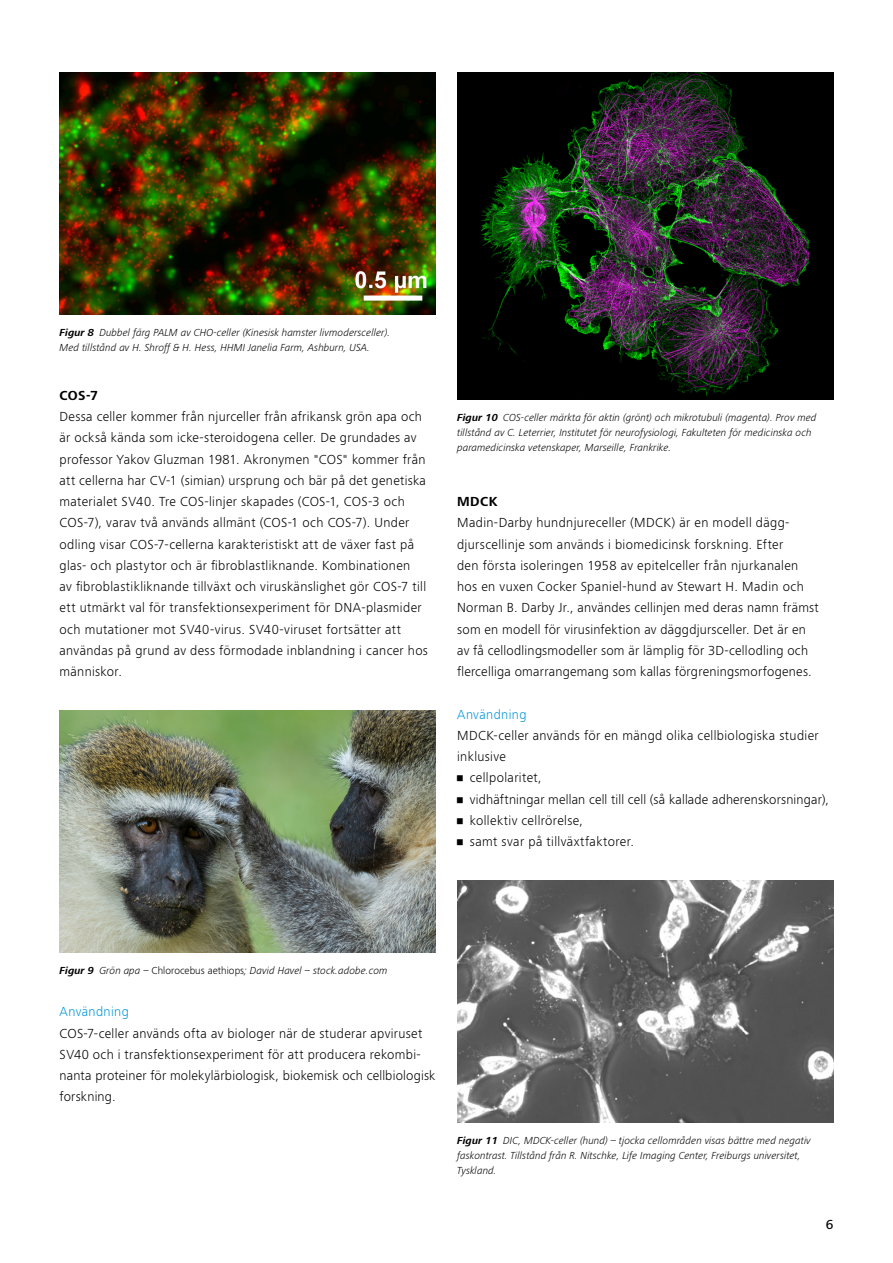
<style>
.page{position:relative;width:893px;height:1263px;background:#fff}
.page>*{position:absolute;margin:0;border:0;box-sizing:border-box;transform-origin:0 0}
.Copy_Light{font:300 13.5px/21.3px "ZEISS Frutiger Next W1 G";letter-spacing:.025em;color:#000}
.Copy_Light-2{font:300 13.5px "ZEISS Frutiger Next W1 G";letter-spacing:.025em;color:#0095da}
.Copy_Headline_bold{font:700 13.5px "ZEISS Frutiger Next W1 G";letter-spacing:.03em;color:#000}
.t1{font:500 13.5px "ZEISS Frutiger Next W1 G";color:#000}
.Caption_Light_Italic{font:italic 300 10.5px/15px "ZEISS Frutiger Next W1 G";letter-spacing:.005em;color:#000}
.s1{font-weight:700}
.s2{font-style:normal}
</style>
<div class="page">
<img style="left:60px;top:73px;width:376px;height:242px">
<img style="left:60px;top:711px;width:376px;height:241px">
<div style="left:457px;top:73px;width:376px;height:327px;background:#000"></div>
<img style="left:482px;top:73px;width:327px;height:323px">
<img style="left:457px;top:881px;width:376px;height:242px">
<p class="Caption_Light_Italic" style="left:60px;top:325px;width:332px"><span class="s1">Figur 8</span> Dubbel färg PALM av CHO-celler (Kinesisk hamster livmodersceller).<br>Med tillstånd av H. Shroff &amp; H. Hess, HHMI Janelia Farm, Ashburn, USA.</p>
<p class="Copy_Headline_bold" style="left:60px;top:386px;width:40px">COS-7</p>
<p class="Copy_Light" style="left:60px;top:405px;width:370px">Dessa celler kommer från njurceller från afrikansk grön apa och är också kända som icke-steroidogena celler. De grundades av professor Yakov Gluzman 1981. Akronymen "COS" kommer från att cellerna har CV-1 (simian) ursprung och bär på det genetiska materialet SV40. Tre COS-linjer skapades (COS-1, COS-3 och COS-7), varav två används allmänt (COS-1 och COS-7). Under odling visar COS-7-cellerna karakteristiskt att de växer fast på glas- och plastytor och är fibroblastliknande. Kombinationen<br>av fibroblastikliknande tillväxt och viruskänslighet gör COS-7 till ett utmärkt val för transfektionsexperiment för DNA-plasmider och mutationer mot SV40-virus. SV40-viruset fortsätter att användas på grund av dess förmodade inblandning i cancer hos människor.</p>
<p class="Caption_Light_Italic" style="left:457px;top:410px;width:361px"><span class="s1">Figur 10</span> COS-celler märkta för aktin (grönt) och mikrotubuli (magenta). Prov med tillstånd av C. Leterrier, Institutet för neurofysiologi, Fakulteten för medicinska och paramedicinska vetenskaper, Marseille, Frankrike.</p>
<p class="Copy_Headline_bold" style="left:457px;top:492px;width:42px">MDCK</p>
<p class="Copy_Light" style="left:457px;top:511px;width:363px">Madin-Darby hundnjureceller (MDCK) är en modell dägg&shy;djurscellinje som används i biomedicinsk forskning. Efter<br>den första isoleringen 1958 av epitelceller från njurkanalen hos en vuxen Cocker Spaniel-hund av Stewart H. Madin och Norman B. Darby Jr., användes cellinjen med deras namn främst som en modell för virusinfektion av däggdjursceller. Det är en av få cellodlingsmodeller som är lämplig för 3D-cellodling och flercelliga omarrangemang som kallas förgreningsmorfogenes.</p>
<p class="Copy_Light-2" style="left:457px;top:705px;width:71px">Användning</p>
<p class="Copy_Light" style="left:457px;top:724px;width:363px">MDCK-celler används för en mängd olika cellbiologiska studier inklusive</p>
<p class="Copy_Light" style="left:457px;top:767px;width:86px">• cellpolaritet,</p>
<p class="Copy_Light" style="left:457px;top:788px;width:373px">• vidhäftningar mellan cell till cell (så kallade adherenskorsningar),</p>
<p class="Copy_Light" style="left:457px;top:809px;width:127px">• kollektiv cellrörelse,</p>
<p class="Copy_Light" style="left:457px;top:830px;width:178px">• samt svar på tillväxtfaktorer.</p>
<p class="Caption_Light_Italic" style="left:60px;top:962px;width:330px"><span class="s1">Figur 9</span> Grön apa – <span class="s2">Chlorocebus aethiops</span>; David Havel – stock.adobe.com</p>
<p class="Copy_Light-2" style="left:60px;top:1002px;width:71px">Användning</p>
<p class="Copy_Light" style="left:60px;top:1022px;width:377px">COS-7-celler används ofta av biologer när de studerar apviruset SV40 och i transfektionsexperiment för att producera rekombi&shy;nanta proteiner för molekylärbiologisk, biokemisk och cellbiologisk forskning.</p>
<p class="Caption_Light_Italic" style="left:457px;top:1132px;width:355px"><span class="s1">Figur 11</span> DIC, MDCK-celler (hund) – tjocka cellområden visas bättre med negativ faskontrast. Tillstånd från R. Nitschke, Life Imaging Center, Freiburgs universitet,<br>Tyskland.</p>
<p class="t1" style="left:826px;top:1215px;width:9px">6</p>
</div>
